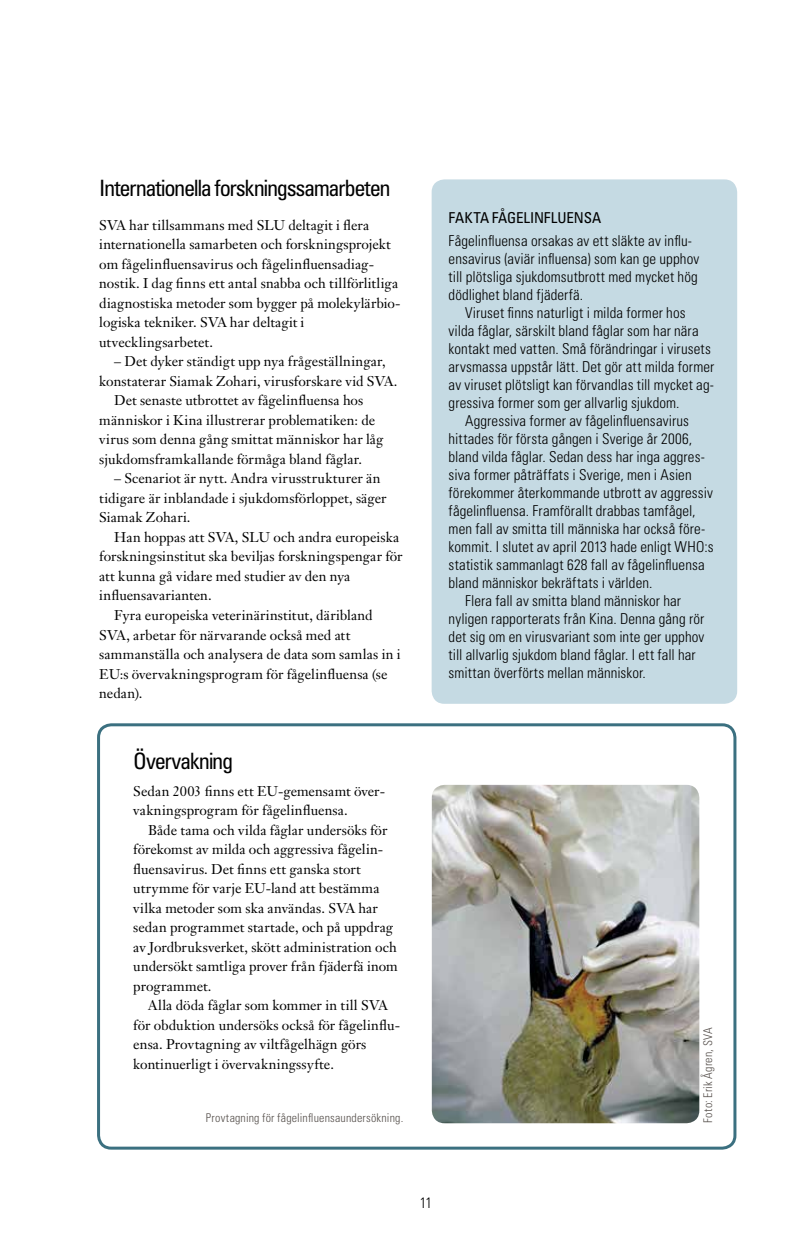
<style>
.page{position:relative;width:808px;height:1234px;background:#fff}
.page>*{position:absolute;margin:0;border:0;box-sizing:border-box;transform-origin:0 0}
.t1{font:condensed 22.5px "Univers LT Std";letter-spacing:-.065em;color:#000}
.t2{font:300 condensed 15px/18px "Univers LT Std";letter-spacing:.005em;color:#000}
.t3{font:condensed 15px "Univers LT Std";letter-spacing:-.01em;color:#000}
.t4{font:13.95px/19.5px "Janson Text LT Std";letter-spacing:.005em;color:#000}
.t5{font:300 condensed 12px "Univers LT Std";letter-spacing:.015em;color:#57514d}
</style>
<div class="page">
<div style="left:432px;top:179px;width:305px;height:524px;background:#c5dae3;border-radius:13px"></div>
<img style="left:432px;top:784px;width:267px;height:338px">
<div style="left:97px;top:723px;width:639px;height:426px;border:3px solid #3b7080;border-radius:13px"></div>
<h1 class="t1" style="left:99px;top:173px;width:293px">Internationella forskningssamarbeten</h1>
<p class="t4" style="left:99px;top:215px;width:303px">SVA har tillsammans med SLU deltagit i flera internationella samarbeten och forskningsprojekt om fågelinfluensavirus och fågelinfluensadiag&shy;nostik. I dag finns ett antal snabba och tillförlitliga diagnostiska metoder som bygger på molekylärbio&shy;logiska tekniker. SVA har deltagit i utvecklingsarbetet.</p>
<p class="t4" style="left:114px;top:351px;width:273px">– Det dyker ständigt upp nya frågeställningar,</p>
<p class="t4" style="left:99px;top:371px;width:300px">konstaterar Siamak Zohari, virusforskare vid SVA.</p>
<p class="t4" style="left:114px;top:390px;width:251px">Det senaste utbrottet av fågelinfluensa hos</p>
<p class="t4" style="left:99px;top:410px;width:277px">människor i Kina illustrerar problematiken: de</p>
<p class="t4" style="left:99px;top:429px;width:286px">virus som denna gång smittat människor har låg</p>
<p class="t4" style="left:99px;top:449px;width:264px">sjukdomsframkallande förmåga bland fåglar.</p>
<p class="t4" style="left:99px;top:468px;width:289px;text-indent:15px">– Scenariot är nytt. Andra virusstrukturer än tidigare är inblandade i sjukdomsförloppet, säger<br>Siamak Zohari.</p>
<p class="t4" style="left:114px;top:527px;width:287px">Han hoppas att SVA, SLU och andra europeiska</p>
<p class="t4" style="left:99px;top:546px;width:305px">forskningsinstitut ska beviljas forskningspengar för</p>
<p class="t4" style="left:99px;top:566px;width:253px">att kunna gå vidare med studier av den nya</p>
<p class="t4" style="left:99px;top:585px;width:114px">influensavarianten.</p>
<p class="t4" style="left:114px;top:605px;width:260px">Fyra europeiska veterinärinstitut, däribland</p>
<p class="t4" style="left:99px;top:624px;width:253px">SVA, arbetar för närvarande också med att</p>
<p class="t4" style="left:99px;top:644px;width:303px">sammanställa och analysera de data som samlas in i</p>
<p class="t4" style="left:99px;top:663px;width:290px">EU:s övervakningsprogram för fågelinfluensa (se</p>
<p class="t4" style="left:99px;top:683px;width:45px">nedan).</p>
<h1 class="t1" style="left:133px;top:746px;width:102px">Övervakning</h1>
<p class="t4" style="left:133px;top:780px;width:253px">Sedan 2003 finns ett EU-gemensamt över&shy;vakningsprogram för fågelinfluensa.</p>
<p class="t4" style="left:133px;top:819px;width:266px;text-indent:15px">Både tama och vilda fåglar undersöks för förekomst av milda och aggressiva fågelin&shy;fluensavirus. Det finns ett ganska stort utrymme för varje EU-land att bestämma vilka metoder som ska användas. SVA har sedan programmet startade, och på uppdrag av Jordbruksverket, skött administration och undersökt samtliga prover från fjäderfä inom programmet.</p>
<p class="t4" style="left:133px;top:995px;width:268px;text-indent:15px">Alla döda fåglar som kommer in till SVA för obduktion undersöks också för fågelinflu&shy;ensa. Provtagning av viltfågelhägn görs kontinuerligt i övervakningssyfte.</p>
<p class="t5" style="left:206px;top:1110px;width:199px">Provtagning för fågelinfluensaundersökning.</p>
<p class="t3" style="left:449px;top:208px;width:16px">FAKTA</p>
<p class="t3" style="left:492px;top:208px;width:33px">fågelinfl</p>
<p class="t3" style="left:557px;top:208px;width:45px">uensa</p>
<p class="t2" style="left:449px;top:231px;width:252px">Fågelinfluensa orsakas av ett släkte av influ&shy;ensavirus (aviär influensa) som kan ge upphov till plötsliga sjukdomsutbrott med mycket hög dödlighet bland fjäderfä.</p>
<p class="t2" style="left:465px;top:303px;width:222px">Viruset finns naturligt i milda former hos</p>
<p class="t2" style="left:449px;top:321px;width:252px">vilda fåglar, särskilt bland fåglar som har nära</p>
<p class="t2" style="left:449px;top:339px;width:264px">kontakt med vatten. Små förändringar i virusets</p>
<p class="t2" style="left:449px;top:357px;width:267px">arvsmassa uppstår lätt. Det gör att milda former</p>
<p class="t2" style="left:449px;top:375px;width:267px">av viruset plötsligt kan förvandlas till mycket ag-</p>
<p class="t2" style="left:449px;top:393px;width:232px">gressiva former som ger allvarlig sjukdom.</p>
<p class="t2" style="left:465px;top:411px;width:225px">Aggressiva former av fågelinfluensavirus</p>
<p class="t2" style="left:449px;top:429px;width:245px">hittades för första gången i Sverige år 2006,</p>
<p class="t2" style="left:449px;top:447px;width:258px">bland vilda fåglar. Sedan dess har inga aggres-</p>
<p class="t2" style="left:449px;top:465px;width:245px">siva former påträffats i Sverige, men i Asien</p>
<p class="t2" style="left:449px;top:483px;width:266px">förekommer återkommande utbrott av aggressiv</p>
<p class="t2" style="left:449px;top:501px;width:248px">fågelinfluensa. Framförallt drabbas tamfågel,</p>
<p class="t2" style="left:449px;top:519px;width:258px">men fall av smitta till människa har också före-</p>
<p class="t2" style="left:449px;top:537px;width:266px">kommit. I slutet av april 2013 hade enligt WHO:s</p>
<p class="t2" style="left:449px;top:555px;width:258px">statistik sammanlagt 628 fall av fågelinfluensa</p>
<p class="t2" style="left:449px;top:573px;width:205px">bland människor bekräftats i världen.</p>
<p class="t2" style="left:465px;top:591px;width:217px">Flera fall av smitta bland människor har</p>
<p class="t2" style="left:449px;top:609px;width:257px">nyligen rapporterats från Kina. Denna gång rör</p>
<p class="t2" style="left:449px;top:627px;width:257px">det sig om en virusvariant som inte ger upphov</p>
<p class="t2" style="left:449px;top:645px;width:249px">till allvarlig sjukdom bland fåglar. I ett fall har</p>
<p class="t2" style="left:449px;top:663px;width:199px">smittan överförts mellan människor.</p>
<p class="t5" style="left:701px;top:1122px;width:97px;rotate:-90deg">Foto: Erik Ågren, SVA</p>
<p class="t2" style="left:420px;top:1193px;width:14px">11</p>
</div>
